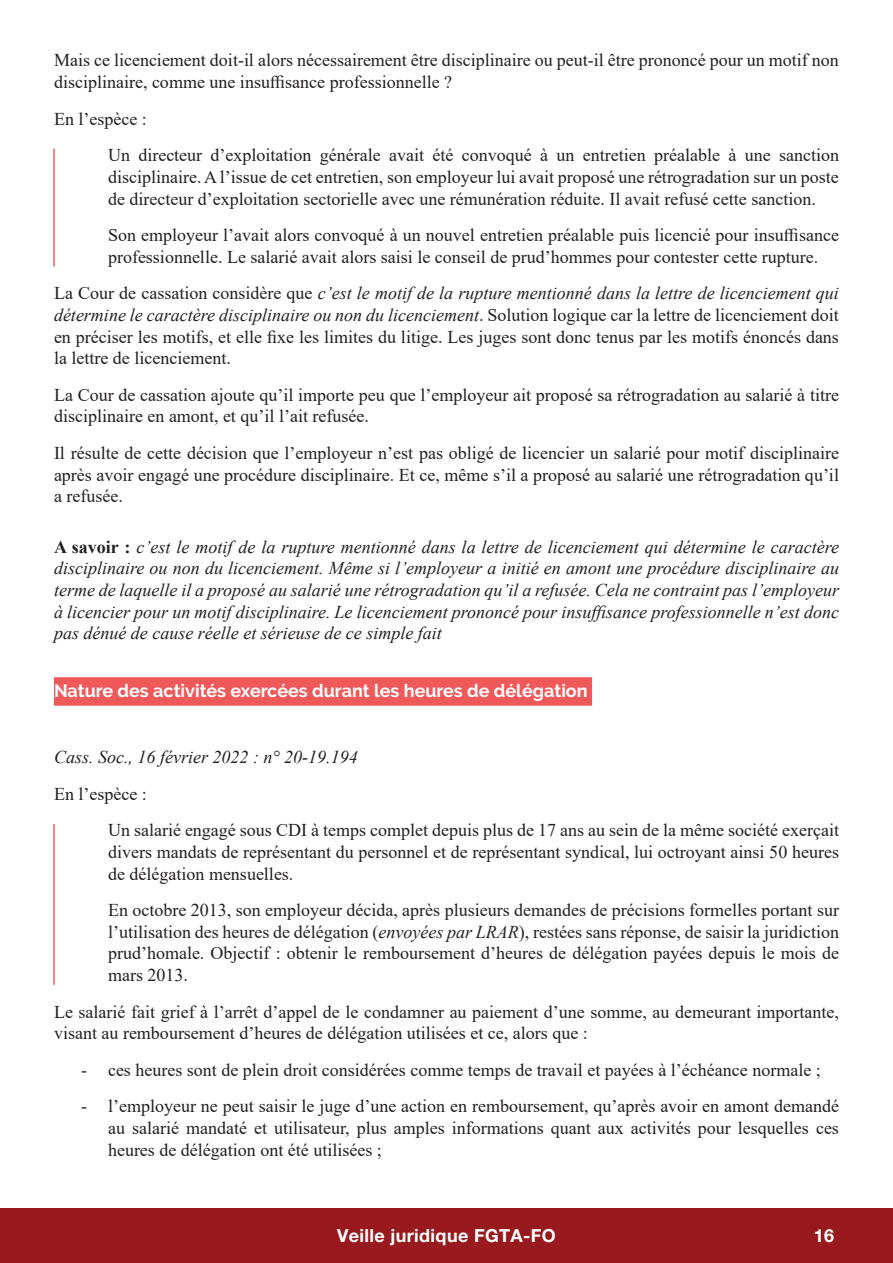
<style>
.page{position:relative;width:893px;height:1263px;background:#fff}
.page>*{position:absolute;margin:0;border:0;box-sizing:border-box;transform-origin:0 0}
.Normal__Web{font:18px/21.6px "Times New Roman";color:#231f20;text-align:justify}
.Normal__Web-2{font:italic 18px/21.6px "Times New Roman";color:#231f20;text-align:justify}
.titre_jurisprudence{font:700 18px "Raleway";color:#fff}
.t1{font:700 18px "Helvetica Neue LT Pro";letter-spacing:.02em;color:#fff}
.s1{font-style:italic}
.s2{font-weight:700;font-style:normal}
</style>
<div class="page">
<div style="left:0;top:1209px;width:893px;height:54px;background:#981a1e"></div>
<hr style="left:54px;top:149px;width:1px;height:118px;background:#f00">
<div style="left:54px;top:677px;width:538px;height:29px;background:#f0595a"></div>
<hr style="left:54px;top:824px;width:1px;height:161px;background:#f00">
<p class="Normal__Web" style="left:54px;top:49px;width:786px">Mais ce licenciement doit-il alors nécessairement être disciplinaire ou peut-il être prononcé pour un motif non disciplinaire, comme une insuffisance professionnelle ?</p>
<p class="Normal__Web" style="left:54px;top:107px;width:94px">En l’espèce :</p>
<p class="Normal__Web" style="left:108px;top:144px;width:732px">Un directeur d’exploitation générale avait été convoqué à un entretien préalable à une sanction disciplinaire. A l’issue de cet entretien, son employeur lui avait proposé une rétrogradation sur un poste de directeur d’exploitation sectorielle avec une rémunération réduite. Il avait refusé cette sanction.</p>
<p class="Normal__Web" style="left:108px;top:224px;width:732px">Son employeur l’avait alors convoqué à un nouvel entretien préalable puis licencié pour insuffisance professionnelle. Le salarié avait alors saisi le conseil de prud’hommes pour contester cette rupture.</p>
<p class="Normal__Web" style="left:54px;top:282px;width:786px">La Cour de cassation considère que <span class="s1">c’est le motif de la rupture mentionné dans la lettre de licenciement qui détermine le caractère disciplinaire ou non du licenciement</span>. Solution logique car la lettre de licenciement doit en préciser les motifs, et elle fixe les limites du litige. Les juges sont donc tenus par les motifs énoncés dans la lettre de licenciement.</p>
<p class="Normal__Web" style="left:54px;top:383px;width:786px">La Cour de cassation ajoute qu’il importe peu que l’employeur ait proposé sa rétrogradation au salarié à titre disciplinaire en amont, et qu’il l’ait refusée.</p>
<p class="Normal__Web" style="left:54px;top:441px;width:786px">Il résulte de cette décision que l’employeur n’est pas obligé de licencier un salarié pour motif disciplinaire après avoir engagé une procédure disciplinaire. Et ce, même s’il a proposé au salarié une rétrogradation qu’il a refusée.</p>
<p class="Normal__Web-2" style="left:54px;top:536px;width:786px"><span class="s2">A savoir :</span> c’est le motif de la rupture mentionné dans la lettre de licenciement qui détermine le caractère disciplinaire ou non du licenciement. Même si l’employeur a initié en amont une procédure disciplinaire au terme de laquelle il a proposé au salarié une rétrogradation qu’il a refusée. Cela ne contraint pas l’employeur à licencier pour un motif disciplinaire. Le licenciement prononcé pour insuffisance professionnelle n’est donc pas dénué de cause réelle et sérieuse de ce simple fait</p>
<p class="titre_jurisprudence" style="left:54px;top:681px;width:535px">Nature des activités exercées durant les heures de délégation</p>
<p class="Normal__Web-2" style="left:54px;top:746px;width:305px">Cass. Soc., 16 février 2022 : n° 20-19.194</p>
<p class="Normal__Web" style="left:54px;top:782px;width:94px">En l’espèce :</p>
<p class="Normal__Web" style="left:108px;top:819px;width:732px">Un salarié engagé sous CDI à temps complet depuis plus de 17 ans au sein de la même société exerçait divers mandats de représentant du personnel et de représentant syndical, lui octroyant ainsi 50 heures de délégation mensuelles.</p>
<p class="Normal__Web" style="left:108px;top:899px;width:732px">En octobre 2013, son employeur décida, après plusieurs demandes de précisions formelles portant sur l’utilisation des heures de délégation (<span class="s1">envoyées par LRAR</span>), restées sans réponse, de saisir la juridiction prud’homale. Objectif : obtenir le remboursement d’heures de délégation payées depuis le mois de mars 2013.</p>
<p class="Normal__Web" style="left:54px;top:1000px;width:786px">Le salarié fait grief à l’arrêt d’appel de le condamner au paiement d’une somme, au demeurant importante, visant au remboursement d’heures de délégation utilisées et ce, alors que :</p>
<p class="Normal__Web" style="left:81px;top:1058px;width:741px">- ces heures sont de plein droit considérées comme temps de travail et payées à l’échéance normale ;</p>
<p class="Normal__Web" style="left:108px;top:1095px;width:732px;text-indent:-27px">- l’employeur ne peut saisir le juge d’une action en remboursement, qu’après avoir en amont demandé au salarié mandaté et utilisateur, plus amples informations quant aux activités pour lesquelles ces heures de délégation ont été utilisées ;</p>
<p class="t1" style="left:337px;top:1225px;width:220px">Veille juridique FGTA-FO</p>
<p class="t1" style="left:814px;top:1225px;width:22px">16</p>
</div>
